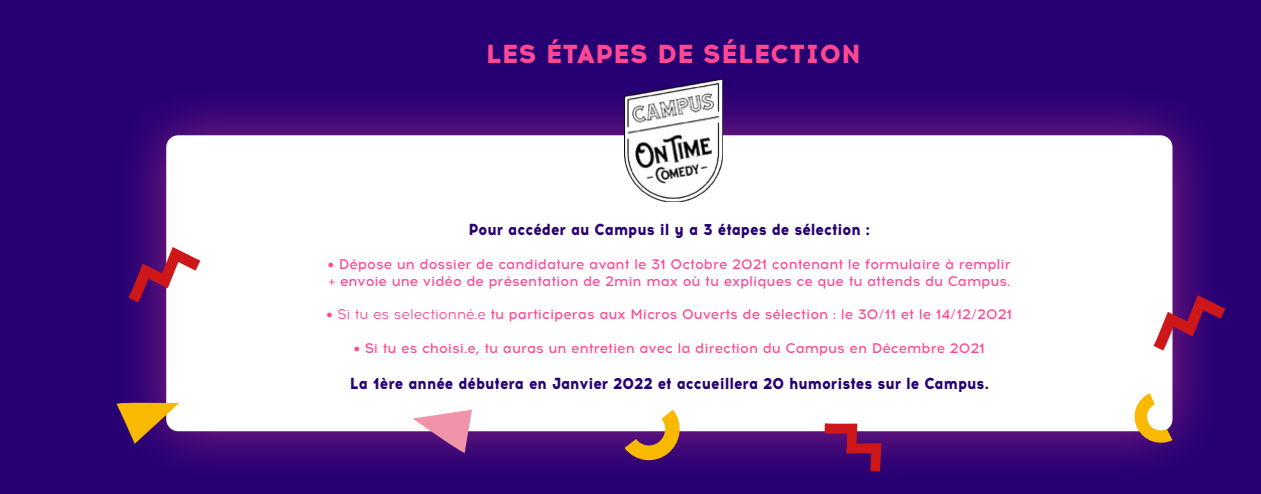
<style>
.page{position:relative;width:1261px;height:494px;background:#260073}
.page>*{position:absolute;margin:0;border:0;box-sizing:border-box;transform-origin:0 0}
.t1{font:800 26px "Acrom";letter-spacing:.01em;color:#ff4893}
.t2{font:800 16px "Acrom";color:#260073;scale:.91 1}
.t3{font:500 14px/16.8px "Acrom";color:#ff4893}
.s1{font-weight:800}
.s2{font-weight:400}
</style>
<div class="page">
<div style="left:110px;top:79px;width:1118px;height:408px;background:#ff4893;opacity:.5"></div>
<div style="left:166px;top:135px;width:1006px;height:296px;background:#fff;border-radius:12px"></div>
<img style="left:624px;top:79px;width:98px;height:122px">
<svg style="left:412px;top:410px;width:60px;height:45px;background:#b371a3"></svg>
<svg style="left:128px;top:247px;width:72px;height:55px"></svg>
<svg style="left:1154px;top:295px;width:71px;height:56px"></svg>
<svg style="left:1131px;top:393px;width:41px;height:51px"></svg>
<svg style="left:625px;top:410px;width:55px;height:52px"></svg>
<svg style="left:115px;top:402px;width:64px;height:42px"></svg>
<svg style="left:824px;top:423px;width:57px;height:49px"></svg>
<h1 class="t1" style="left:486px;top:35px;width:376px">LES ÉTAPES DE SÉLECTION</h1>
<p class="t2" style="left:469px;top:218px;width:443px">Pour accéder au Campus il y a 3 étapes de sélection :</p>
<p class="t3" style="left:328px;top:256px;width:684px"><span class="s1">•</span> Dépose un dossier de candidature avant le 31 Octobre 2021 contenant le formulaire à remplir + envoie une vidéo de présentation de 2min max où tu expliques ce que tu attends du Campus.</p>
<p class="t3" style="left:326px;top:306px;width:688px"><span class="s1">•</span> <span class="s2">Si tu es selectionné.e</span> tu participeras aux Micros Ouverts de sélection : le 30/11 et le 14/12/2021</p>
<p class="t3" style="left:354px;top:340px;width:633px"><span class="s1">•</span> Si tu es choisi.e, tu auras un entretien avec la direction du Campus en Décembre 2021</p>
<p class="t2" style="left:350px;top:371px;width:703px">La 1ère année débutera en Janvier 2022 et accueillera 20 humoristes sur le Campus.</p>
</div>
